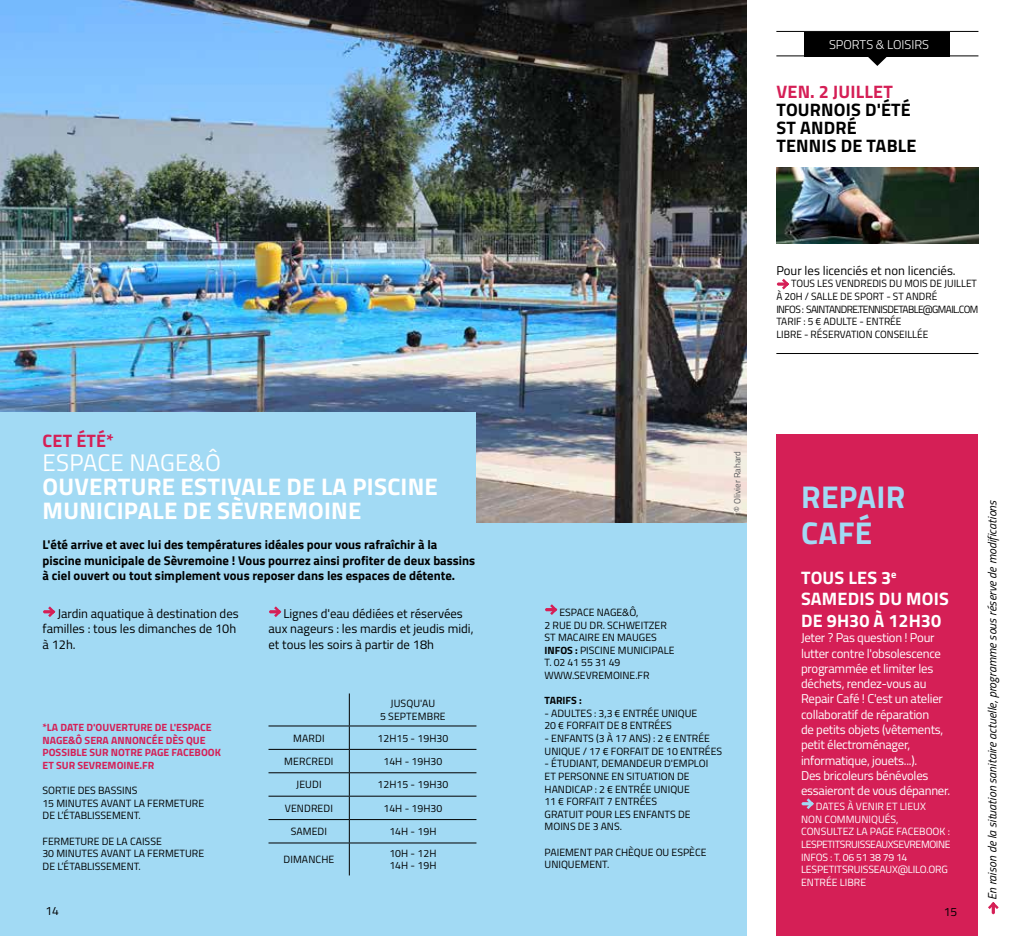
<style>
.page{position:relative;width:1021px;height:936px;background:#fff}
.page>*{position:absolute;margin:0;border:0;box-sizing:border-box;transform-origin:0 0}
.t1{font:700 31.5px/36px "Titillium";letter-spacing:.01em;color:#a2daf4}
.t2{font:700 24px/24px "Titillium";letter-spacing:.01em;color:#fff}
.t3{font:24px "Titillium";letter-spacing:.01em;color:#fff}
.t4{font:700 18px/21.6px "Titillium";letter-spacing:.01em;color:#fff}
.t5{font:700 18px/18px "Titillium";letter-spacing:.01em;color:#000}
.t6{font:700 18px "Titillium";letter-spacing:.01em;color:#d51f56}
.t7{font:12.75px/15.3px "Titillium";letter-spacing:-.02em;color:#fff}
.t8{font:700 12.75px/15.3px "Titillium";color:#000}
.t9{font:12.75px/15.3px "Titillium";color:#000}
.t10{font:300 12.75px "Titillium";color:#fff}
.t11{font:italic 12px "Titillium";color:#000}
.t12{font:12px "Titillium";color:#000}
.t13{font:10.5px/12.6px "Titillium";color:#000}
.t14{font:10.5px/12.6px "Titillium";letter-spacing:-.015em;color:#fff}
.t15{font:700 10.5px/12.6px "Titillium";color:#d51f56}
.t16{font:700 10.5px "Titillium";color:#000}
.t17{font:9px "Titillium";color:#58585a}
.s1{font-weight:700}
</style>
<div class="page">
<div style="left:776px;top:435px;width:201px;height:500px;background:#d51f56"></div>
<div style="left:0;top:278px;width:746px;height:657px;background:#a2daf4"></div>
<img style="left:0;top:0;width:746px;height:522px">
<svg style="left:545px;top:604px;width:12px;height:11px"></svg>
<hr style="left:349px;top:693px;width:1px;height:32px;background:#000">
<hr style="left:268px;top:725px;width:81px;height:1px;background:#000">
<hr style="left:349px;top:725px;width:127px;height:1px;background:#000">
<hr style="left:268px;top:749px;width:81px;height:1px;background:#000">
<hr style="left:349px;top:749px;width:127px;height:1px;background:#000">
<hr style="left:268px;top:772px;width:81px;height:1px;background:#000">
<hr style="left:349px;top:772px;width:127px;height:1px;background:#000">
<hr style="left:268px;top:795px;width:81px;height:1px;background:#000">
<hr style="left:349px;top:795px;width:127px;height:1px;background:#000">
<hr style="left:268px;top:819px;width:81px;height:1px;background:#000">
<hr style="left:349px;top:819px;width:127px;height:1px;background:#000">
<svg style="left:349px;top:726px;width:1px;height:116px"></svg>
<hr style="left:268px;top:842px;width:81px;height:1px;background:#000">
<hr style="left:349px;top:842px;width:127px;height:1px;background:#000">
<hr style="left:349px;top:843px;width:1px;height:32px;background:#000">
<img style="left:776px;top:167px;width:202px;height:77px">
<svg style="left:777px;top:279px;width:12px;height:10px"></svg>
<hr style="left:776px;top:353px;width:202px;height:1px;background:#000">
<svg style="left:801px;top:798px;width:12px;height:11px"></svg>
<svg style="left:43px;top:606px;width:12px;height:11px"></svg>
<svg style="left:269px;top:606px;width:12px;height:11px"></svg>
<div style="left:0;top:412px;width:476px;height:117px;background:#a2daf4"></div>
<hr style="left:776px;top:55px;width:202px;height:1px;background:#000">
<hr style="left:776px;top:31px;width:202px;height:1px;background:#000">
<svg style="left:865px;top:56px;width:24px;height:10px"></svg>
<div style="left:804px;top:32px;width:146px;height:24px;background:#000"></div>
<svg style="left:988px;top:902px;width:10px;height:12px"></svg>
<h3 class="t6" style="left:43px;top:426px;width:73px">CET ÉTÉ*</h3>
<h2 class="t3" style="left:43px;top:444px;width:180px">ESPACE NAGE&amp;Ô</h2>
<h2 class="t2" style="left:43px;top:473px;width:397px">OUVERTURE ESTIVALE DE LA PISCINE<br>MUNICIPALE DE SÈVREMOINE</h2>
<p class="t8" style="left:43px;top:536px;width:434px">L'été arrive et avec lui des températures idéales pour vous rafraîchir à la piscine municipale de Sèvremoine ! Vous pourrez ainsi profiter de deux bassins à ciel ouvert ou tout simplement vous reposer dans les espaces de détente.</p>
<p class="t9" style="left:43px;top:605px;width:198px;text-indent:15px">Jardin aquatique à destination des familles : tous les dimanches de 10h à 12h.</p>
<p class="t9" style="left:268px;top:605px;width:206px;text-indent:15px">Lignes d'eau dédiées et réservées aux nageurs : les mardis et jeudis midi, et tous les soirs à partir de 18h</p>
<p class="t15" style="left:43px;top:720px;width:180px">*LA DATE D'OUVERTURE DE L'ESPACE<br>NAGE&amp;Ô SERA ANNONCÉE DÈS QUE<br>POSSIBLE SUR NOTRE PAGE FACEBOOK<br>ET SUR SEVREMOINE.FR</p>
<p class="t13" style="left:43px;top:783px;width:163px">SORTIE DES BASSINS<br>15 MINUTES AVANT LA FERMETURE<br>DE L’ÉTABLISSEMENT.</p>
<p class="t13" style="left:43px;top:834px;width:163px">FERMETURE DE LA CAISSE<br>30 MINUTES AVANT LA FERMETURE<br>DE L’ÉTABLISSEMENT.</p>
<p class="t12" style="left:45px;top:902px;width:15px">14</p>
<p class="t13" style="left:380px;top:696px;width:67px;text-align:center">JUSQU'AU<br>5 SEPTEMBRE</p>
<p class="t13" style="left:293px;top:731px;width:33px">MARDI</p>
<p class="t13" style="left:377px;top:731px;width:72px">12H15 - 19H30</p>
<p class="t13" style="left:284px;top:754px;width:51px">MERCREDI</p>
<p class="t13" style="left:383px;top:754px;width:60px">14H - 19H30</p>
<p class="t13" style="left:296px;top:777px;width:27px">JEUDI</p>
<p class="t13" style="left:377px;top:777px;width:72px">12H15 - 19H30</p>
<p class="t13" style="left:285px;top:801px;width:50px">VENDREDI</p>
<p class="t13" style="left:383px;top:801px;width:60px">14H - 19H30</p>
<p class="t13" style="left:291px;top:824px;width:38px">SAMEDI</p>
<p class="t13" style="left:389px;top:824px;width:49px">14H - 19H</p>
<p class="t13" style="left:283px;top:852px;width:52px">DIMANCHE</p>
<p class="t13" style="left:389px;top:846px;width:49px">10H - 12H<br>14H - 19H</p>
<p class="t10" style="left:829px;top:35px;width:102px">SPORTS &amp; LOISIRS</p>
<h3 class="t6" style="left:776px;top:78px;width:118px">VEN. 2 JUILLET</h3>
<h3 class="t5" style="left:776px;top:100px;width:141px">TOURNOIS D'ÉTÉ<br>ST ANDRÉ<br>TENNIS DE TABLE</h3>
<p class="t9" style="left:776px;top:262px;width:181px">Pour les licenciés et non licenciés.</p>
<p class="t13" style="left:776px;top:277px;width:203px;text-indent:15px">TOUS LES VENDREDIS DU MOIS DE JUILLET À 20H / SALLE DE SPORT - ST ANDRÉ<br>INFOS : SAINTANDRE.TENNISDETABLE@GMAIL.COM TARIF : 5 € ADULTE - ENTRÉE<br>LIBRE - RÉSERVATION CONSEILLÉE</p>
<p class="t17" style="left:730px;top:512px;width:62px;rotate:-90deg">© Olivier Rahard</p>
<p class="t13" style="left:544px;top:605px;width:131px;text-indent:15px">ESPACE NAGE&amp;Ô,<br>2 RUE DU DR. SCHWEITZER<br>ST MACAIRE EN MAUGES<br><span class="s1">INFOS :</span> PISCINE MUNICIPALE<br>T. 02 41 55 31 49<br>WWW.SEVREMOINE.FR</p>
<p class="t16" style="left:544px;top:692px;width:39px">TARIFS :</p>
<p class="t13" style="left:544px;top:706px;width:154px">- ADULTES : 3,3 € ENTRÉE UNIQUE<br>20 € FORFAIT DE 8 ENTRÉES</p>
<p class="t13" style="left:544px;top:731px;width:179px">- ENFANTS (3 À 17 ANS) : 2 € ENTRÉE<br>UNIQUE / 17 € FORFAIT DE 10 ENTRÉES</p>
<p class="t13" style="left:544px;top:756px;width:165px">- ÉTUDIANT, DEMANDEUR D'EMPLOI<br>ET PERSONNE EN SITUATION DE<br>HANDICAP : 2 € ENTRÉE UNIQUE<br>11 € FORFAIT 7 ENTRÉES<br>GRATUIT POUR LES ENFANTS DE<br>MOINS DE 3 ANS.</p>
<p class="t13" style="left:544px;top:845px;width:163px">PAIEMENT PAR CHÈQUE OU ESPÈCE<br>UNIQUEMENT.</p>
<h1 class="t1" style="left:801px;top:477px;width:106px">REPAIR<br>CAFÉ</h1>
<h3 class="t4" style="left:801px;top:565px;width:149px">TOUS LES 3<sup>e<br></sup>SAMEDIS DU MOIS<br>DE 9H30 À 12H30</h3>
<p class="t7" style="left:801px;top:629px;width:151px">Jeter ? Pas question ! Pour lutter contre l'obsolescence programmée et limiter les déchets, rendez-vous au<br>Repair Café ! C'est un atelier collaboratif de réparation<br>de petits objets (vêtements, petit électroménager, informatique, jouets...).<br>Des bricoleurs bénévoles essaieront de vous dépanner.</p>
<p class="t14" style="left:801px;top:799px;width:151px;text-indent:15px">DATES À VENIR ET LIEUX<br>NON COMMUNIQUÉS,<br>CONSULTEZ LA PAGE FACEBOOK :<br>LESPETITSRUISSEAUXSEVREMOINE<br>INFOS : T. 06 51 38 79 14<br>LESPETITSRUISSEAUX@LILO.ORG<br>ENTRÉE LIBRE</p>
<p class="t12" style="left:943px;top:902px;width:15px">15</p>
<p class="t11" style="left:983px;top:899px;width:401px;rotate:-90deg">En raison de la situation sanitaire actuelle, programme sous réserve de modifications</p>
</div>
